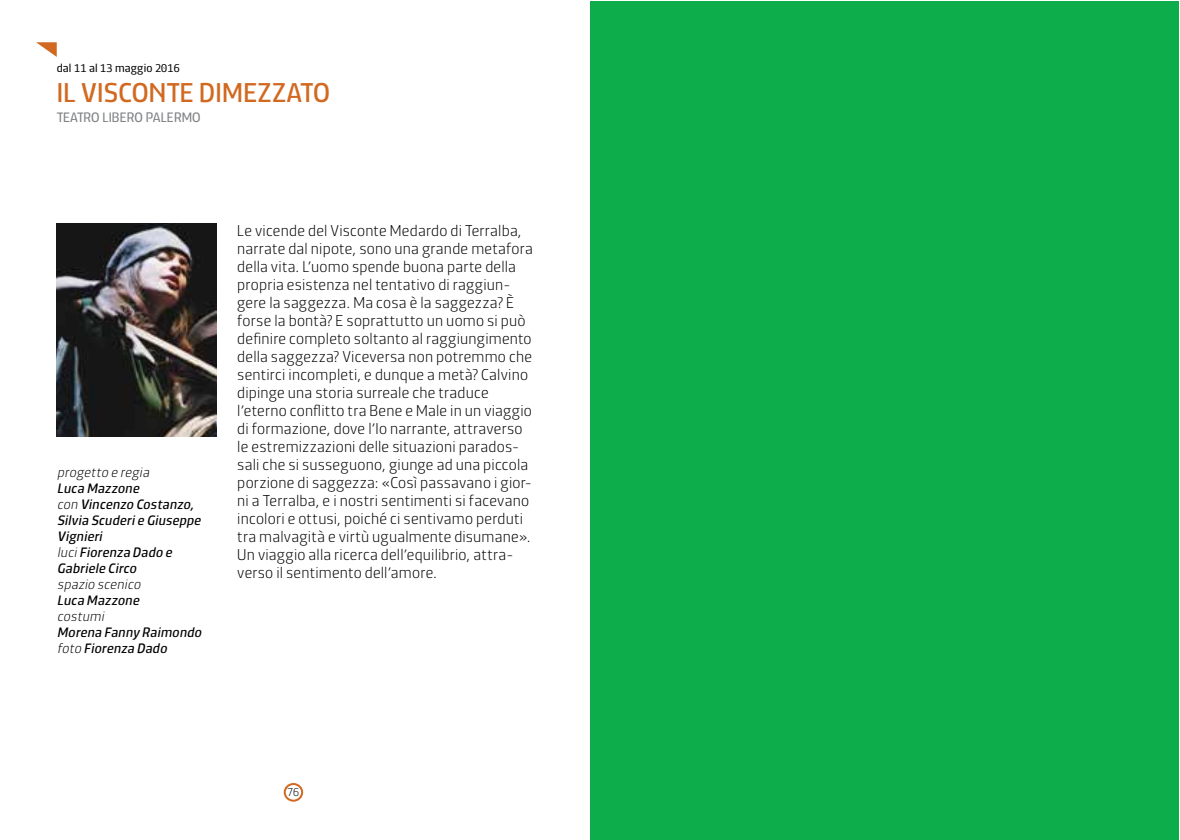
<style>
.page{position:relative;width:1180px;height:840px;background:#fff}
.page>*{position:absolute;margin:0;border:0;box-sizing:border-box;transform-origin:0 0}
.t1{font:28px "Dic Sans 74 300 wt";letter-spacing:.01em;color:#d16921}
.t2{font:16px/18px "Dic Sans 74 75 wt";letter-spacing:.01em;color:#000}
.t3{font:italic 14px/16px "Dic Sans 74 300 wt";color:#000}
.t4{font:italic 14px "Dic Sans 74 75 wt";color:#000}
.t5{font:14px "Dic Sans 74 250 wt";letter-spacing:.01em;color:#808285}
.t6{font:12px "Dic Sans 74 250 wt";letter-spacing:.01em;color:#000}
.t7{font:12px "Dic Sans 74 75 wt";color:#000}
.s1{font-family:"Dic Sans 74 75 wt"}
</style>
<div class="page">
<div style="left:284px;top:782px;width:19px;height:19px;border:2px solid #d16921;border-radius:50%"></div>
<img style="left:57px;top:223px;width:160px;height:213px">
<div style="left:590px;top:1px;width:588px;height:838px;background:#0cad4a"></div>
<svg style="left:36px;top:42px;width:21px;height:15px"></svg>
<p class="t6" style="left:57px;top:59px;width:125px">dal 11 al 13 maggio 2016</p>
<h1 class="t1" style="left:57px;top:73px;width:274px">IL VISCONTE DIMEZZATO</h1>
<p class="t5" style="left:57px;top:107px;width:145px">TEATRO LIBERO PALERMO</p>
<p class="t4" style="left:57px;top:462px;width:97px">progetto e regia</p>
<p class="t3" style="left:57px;top:479px;width:148px">Luca Mazzone<br><span class="s1">con</span> Vincenzo Costanzo,<br>Silvia Scuderie Giuseppe<br>Vignieri<br><span class="s1">luci</span>Fiorenza Dado e<br>Gabriele Circo</p>
<p class="t4" style="left:57px;top:574px;width:88px">spazio scenico</p>
<p class="t3" style="left:57px;top:591px;width:87px">Luca Mazzone</p>
<p class="t4" style="left:57px;top:606px;width:52px">costumi</p>
<p class="t3" style="left:57px;top:623px;width:149px">Morena Fanny Raimondo <span class="s1">foto</span> Fiorenza Dado</p>
<p class="t2" style="left:237px;top:220px;width:297px">Le vicende del Visconte Medardo di Terralba, narrate dal nipote, sono una grande metafora della vita. L’uomo spende buona parte della propria esistenza nel tentativo di raggiun&shy;gere la saggezza. Ma cosa è la saggezza? È forse la bontà? E soprattutto un uomo si può definire completo soltanto al raggiungimento della saggezza? Viceversa non potremmo che sentirci incompleti, e dunque a metà? Calvino dipinge una storia surreale che traduce l’eterno conflitto tra Bene e Male in un viaggio di formazione, dove l’Io narrante, attraverso le estremizzazioni delle situazioni parados&shy;sali che si susseguono, giunge ad una piccola porzione di saggezza: «Così passavano i gior&shy;ni a Terralba, e i nostri sentimenti si facevano incolori e ottusi, poiché ci sentivamo perduti tra malvagità e virtù ugualmente disumane».<br>Un viaggio alla ricerca dell’equilibrio, attra&shy;verso il sentimento dell’amore.</p>
<p class="t7" style="left:287px;top:783px;width:14px">76</p>
</div>
